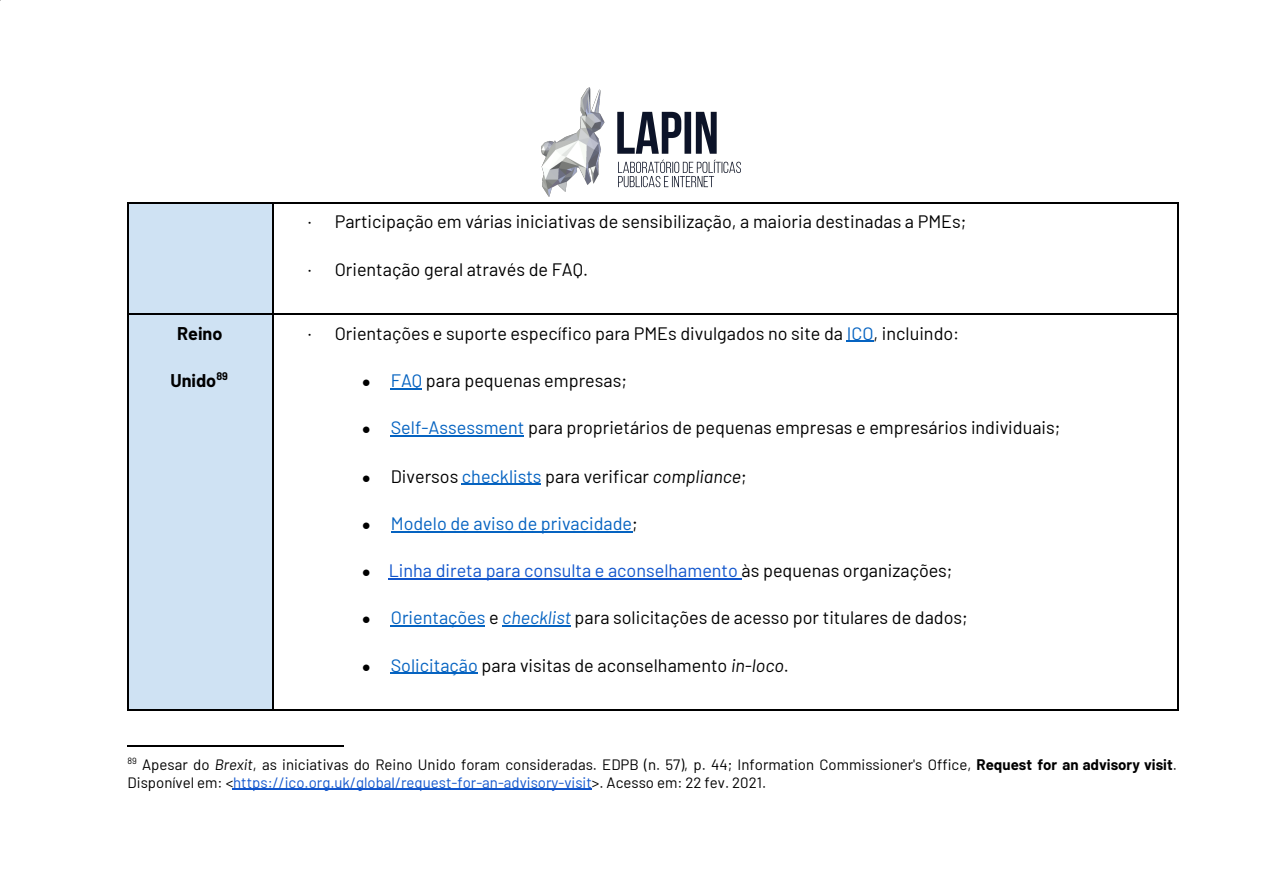
<style>
.page{position:relative;width:1265px;height:894px;background:#fff}
.page>*{position:absolute;margin:0;border:0;box-sizing:border-box;transform-origin:0 0}
.t1{font:18px "Barlow";color:#000}
.t2{font:18px "Barlow";color:#15c}
.t3{font:18px "Barlow";color:#0563c1}
.t4{font:700 18px "Barlow";color:#000}
.t5{font:15px/18px "Barlow";color:#000}
.s1{color:#0563c1}
.s2{font-family:"Arial";font-size:15px}
.s3{font-style:italic}
.s4{font-family:"Arial";font-size:15px;color:#000}
.s5{color:#000}
.s6{font-style:italic;color:#0563c1}
.s7{font-weight:700}
.s8{color:#15c}
</style>
<div class="page">
<hr style="left:127px;top:746px;width:216px;height:1px;background:#000">
<img style="left:541px;top:87px;width:200px;height:110px">
<hr style="left:233px;top:789px;width:359px;height:1px;background:#15c">
<div style="left:127px;top:202px;width:145px;height:112px;background:#cfe2f3"></div>
<div style="left:127px;top:314px;width:145px;height:396px;background:#cfe2f3"></div>
<hr style="left:272px;top:710px;width:906px;height:1px;background:#000">
<hr style="left:1177px;top:314px;width:1px;height:397px;background:#000">
<hr style="left:127px;top:710px;width:146px;height:1px;background:#000">
<hr style="left:127px;top:314px;width:1px;height:397px;background:#000">
<hr style="left:272px;top:314px;width:1px;height:397px;background:#000">
<hr style="left:272px;top:202px;width:906px;height:2px;background:#000">
<hr style="left:272px;top:314px;width:906px;height:1px;background:#000">
<hr style="left:1177px;top:202px;width:1px;height:113px;background:#000">
<hr style="left:127px;top:202px;width:146px;height:2px;background:#000">
<hr style="left:127px;top:314px;width:146px;height:1px;background:#000">
<hr style="left:127px;top:202px;width:1px;height:113px;background:#000">
<hr style="left:272px;top:202px;width:1px;height:113px;background:#000">
<svg style="left:846px;top:341px;width:27px;height:1px"></svg>
<hr style="left:390px;top:388px;width:32px;height:1px;background:#0563c1">
<hr style="left:390px;top:435px;width:134px;height:1px;background:#0563c1">
<hr style="left:461px;top:484px;width:80px;height:1px;background:#0563c1">
<hr style="left:390px;top:531px;width:242px;height:1px;background:#0563c1">
<hr style="left:388px;top:578px;width:353px;height:1px;background:#15c">
<hr style="left:390px;top:626px;width:95px;height:1px;background:#0563c1">
<hr style="left:502px;top:626px;width:68px;height:1px;background:#0563c1">
<hr style="left:390px;top:673px;width:88px;height:1px;background:#0563c1">
<p class="t4" style="left:177px;top:322px;width:47px">Reino</p>
<p class="t4" style="left:170px;top:369px;width:59px">Unido<sup>89</sup></p>
<p class="t1" style="left:308px;top:210px;width:660px">· Participação em várias iniciativas de sensibilização, a maioria destinadas a PMEs;</p>
<p class="t1" style="left:308px;top:258px;width:282px">· Orientação geral através de FAQ.</p>
<p class="t1" style="left:308px;top:322px;width:653px">· Orientações e suporte específico para PMEs divulgados no site da <span class="s1">ICO</span>, incluindo:</p>
<p class="t1" style="left:362px;top:369px;width:267px"><span class="s2">●</span> <span class="s1">FAQ</span> para pequenas empresas;</p>
<p class="t1" style="left:362px;top:416px;width:700px"><span class="s2">●</span> <span class="s1">Self-Assessment</span> para proprietários de pequenas empresas e empresários individuais;</p>
<p class="t1" style="left:362px;top:465px;width:387px"><span class="s2">●</span> Diversos <span class="s1">checklists</span> para verificar <span class="s3">compliance</span>;</p>
<p class="t3" style="left:362px;top:512px;width:278px"><span class="s4">●</span> Modelo de aviso de privacidade<span class="s5">;</span></p>
<p class="t2" style="left:362px;top:559px;width:592px"><span class="s4">●</span> Linha direta para consulta e aconselhamento <span class="s5">às pequenas organizações;</span></p>
<p class="t1" style="left:362px;top:606px;width:607px"><span class="s2">●</span> <span class="s1">Orientações</span> e <span class="s6">checklist</span> para solicitações de acesso por titulares de dados;</p>
<p class="t1" style="left:362px;top:654px;width:429px"><span class="s2">●</span> <span class="s1">Solicitação</span> para visitas de aconselhamento <span class="s3">in-loco</span>.</p>
<p class="t5" style="left:128px;top:755px;width:1050px"><sup>89</sup> Apesar do <span class="s3">Brexit</span>, as iniciativas do Reino Unido foram consideradas. EDPB (n. 57), p. 44; Information Commissioner's Office, <span class="s7">Request for an advisory visit</span>.<br>Disponível em: &lt;<span class="s8">https://ico.org.uk/global/request-for-an-advisory-visit</span>&gt;. Acesso em: 22 fev. 2021.</p>
</div>
